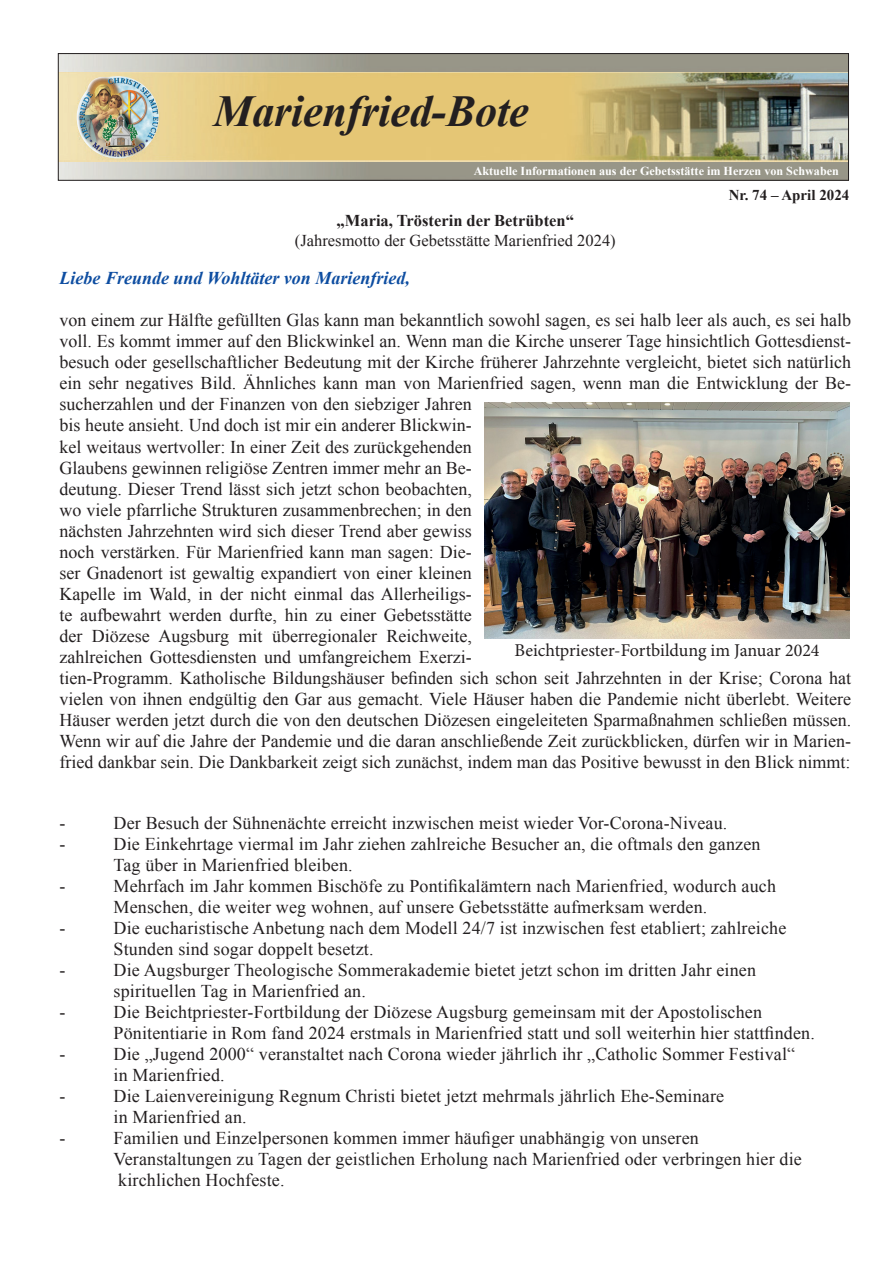
<style>
.page{position:relative;width:893px;height:1263px;background:#fff}
.page>*{position:absolute;margin:0;border:0;box-sizing:border-box;transform-origin:0 0}
.t1{font:italic 700 44.25px "Times New Roman";letter-spacing:-.005em;color:#231f20}
.t2{font:18px/21px "Times New Roman";color:#231f20}
.t3{font:italic 700 18px "Times New Roman";color:#0d4da1}
.t4{font:18px "Minion Pro";color:#231f20}
.t5{font:16.5px "Times New Roman";color:#231f20}
.t6{font:700 16.5px "Times New Roman";color:#231f20}
.t7{font:700 15px "Times New Roman";color:#231f20}
.t8{font:700 12.15px "Times New Roman";color:#fff}
</style>
<div class="page">
<img style="left:60px;top:55px;width:787px;height:124px">
<img style="left:77px;top:75px;width:82px;height:83px">
<div style="left:58px;top:53px;width:791px;height:128px;border:1px solid #231f20"></div>
<img style="left:485px;top:403px;width:364px;height:235px">
<h1 class="t1" style="left:213px;top:81px;width:317px">Marienfried-Bote</h1>
<p class="t8" style="left:474px;top:162px;width:367px">Aktuelle Informationen aus der Gebetsstätte im Herzen von Schwaben</p>
<p class="t7" style="left:729px;top:185px;width:122px">Nr. 74 – April 2024</p>
<p class="t6" style="left:337px;top:209px;width:239px">„Maria, Trösterin der Betrübten“</p>
<p class="t5" style="left:295px;top:229px;width:322px">(Jahresmotto der Gebetsstätte Marienfried 2024)</p>
<p class="t3" style="left:60px;top:265px;width:352px">Liebe Freunde und Wohltäter von Marienfried,</p>
<p class="t2" style="left:60px;top:310px;width:793px">von einem zur Hälfte gefüllten Glas kann man bekanntlich sowohl sagen, es sei halb leer als auch, es sei halb voll. Es kommt immer auf den Blickwinkel an. Wenn man die Kirche unserer Tage hinsichtlich Gottesdienst&shy;besuch oder gesellschaftlicher Bedeutung mit der Kirche früherer Jahrzehnte vergleicht, bietet sich natürlich ein sehr negatives Bild. Ähnliches kann man von Marienfried sagen, wenn man die Entwicklung der Be&shy;sucherzahlen und der Finanzen von den siebziger Jahren<br>bis heute ansieht. Und doch ist mir ein anderer Blickwin-<br>kel weitaus wertvoller: In einer Zeit des zurückgehenden<br>Glaubens gewinnen religiöse Zentren immer mehr an Be-<br>deutung. Dieser Trend lässt sich jetzt schon beobachten,<br>wo viele pfarrliche Strukturen zusammenbrechen; in den<br>nächsten Jahrzehnten wird sich dieser Trend aber gewiss<br>noch verstärken. Für Marienfried kann man sagen: Die-<br>ser Gnadenort ist gewaltig expandiert von einer kleinen<br>Kapelle im Wald, in der nicht einmal das Allerheiligs-<br>te aufbewahrt werden durfte, hin zu einer Gebetsstätte<br>der Diözese Augsburg mit überregionaler Reichweite,<br>zahlreichen Gottesdiensten und umfangreichem Exerzi-<br>tien-Programm. Katholische Bildungshäuser befinden sich schon seit Jahrzehnten in der Krise; Corona hat vielen von ihnen endgültig den Gar aus gemacht. Viele Häuser haben die Pandemie nicht überlebt. Weitere Häuser werden jetzt durch die von den deutschen Diözesen eingeleiteten Sparmaßnahmen schließen müssen.<br>Wenn wir auf die Jahre der Pandemie und die daran anschließende Zeit zurückblicken, dürfen wir in Marien&shy;fried dankbar sein. Die Dankbarkeit zeigt sich zunächst, indem man das Positive bewusst in den Blick nimmt:</p>
<p class="t4" style="left:514px;top:639px;width:307px">Beichtpriester-Fortbildung im Januar 2024</p>
<p class="t2" style="left:60px;top:812px;width:7px">-</p>
<p class="t2" style="left:114px;top:812px;width:615px">Der Besuch der Sühnenächte erreicht inzwischen meist wieder Vor-Corona-Niveau.</p>
<p class="t2" style="left:60px;top:833px;width:7px">-</p>
<p class="t2" style="left:114px;top:833px;width:648px">Die Einkehrtage viermal im Jahr ziehen zahlreiche Besucher an, die oftmals den ganzen<br>Tag über in Marienfried bleiben.</p>
<p class="t2" style="left:60px;top:875px;width:7px">-</p>
<p class="t2" style="left:114px;top:875px;width:664px">Mehrfach im Jahr kommen Bischöfe zu Pontifikalämtern nach Marienfried, wodurch auch<br>Menschen, die weiter weg wohnen, auf unsere Gebetsstätte aufmerksam werden.</p>
<p class="t2" style="left:60px;top:917px;width:7px">-</p>
<p class="t2" style="left:114px;top:917px;width:674px">Die eucharistische Anbetung nach dem Modell 24/7 ist inzwischen fest etabliert; zahlreiche<br>Stunden sind sogar doppelt besetzt.</p>
<p class="t2" style="left:60px;top:959px;width:7px">-</p>
<p class="t2" style="left:114px;top:959px;width:644px">Die Augsburger Theologische Sommerakademie bietet jetzt schon im dritten Jahr einen spirituellen Tag in Marienfried an.</p>
<p class="t2" style="left:60px;top:1001px;width:7px">-</p>
<p class="t2" style="left:114px;top:1001px;width:703px">Die Beichtpriester-Fortbildung der Diözese Augsburg gemeinsam mit der Apostolischen<br>Pönitentiarie in Rom fand 2024 erstmals in Marienfried statt und soll weiterhin hier stattfinden.</p>
<p class="t2" style="left:60px;top:1043px;width:7px">-</p>
<p class="t2" style="left:114px;top:1043px;width:683px">Die „Jugend 2000“ veranstaltet nach Corona wieder jährlich ihr „Catholic Sommer Festival“ in Marienfried.</p>
<p class="t2" style="left:60px;top:1085px;width:7px">-</p>
<p class="t2" style="left:114px;top:1085px;width:612px">Die Laienvereinigung Regnum Christi bietet jetzt mehrmals jährlich Ehe-Seminare in Marienfried an.</p>
<p class="t2" style="left:60px;top:1127px;width:7px">-</p>
<p class="t2" style="left:114px;top:1127px;width:690px">Familien und Einzelpersonen kommen immer häufiger unabhängig von unseren<br>Veranstaltungen zu Tagen der geistlichen Erholung nach Marienfried oder verbringen hier die kirchlichen Hochfeste.</p>
</div>
